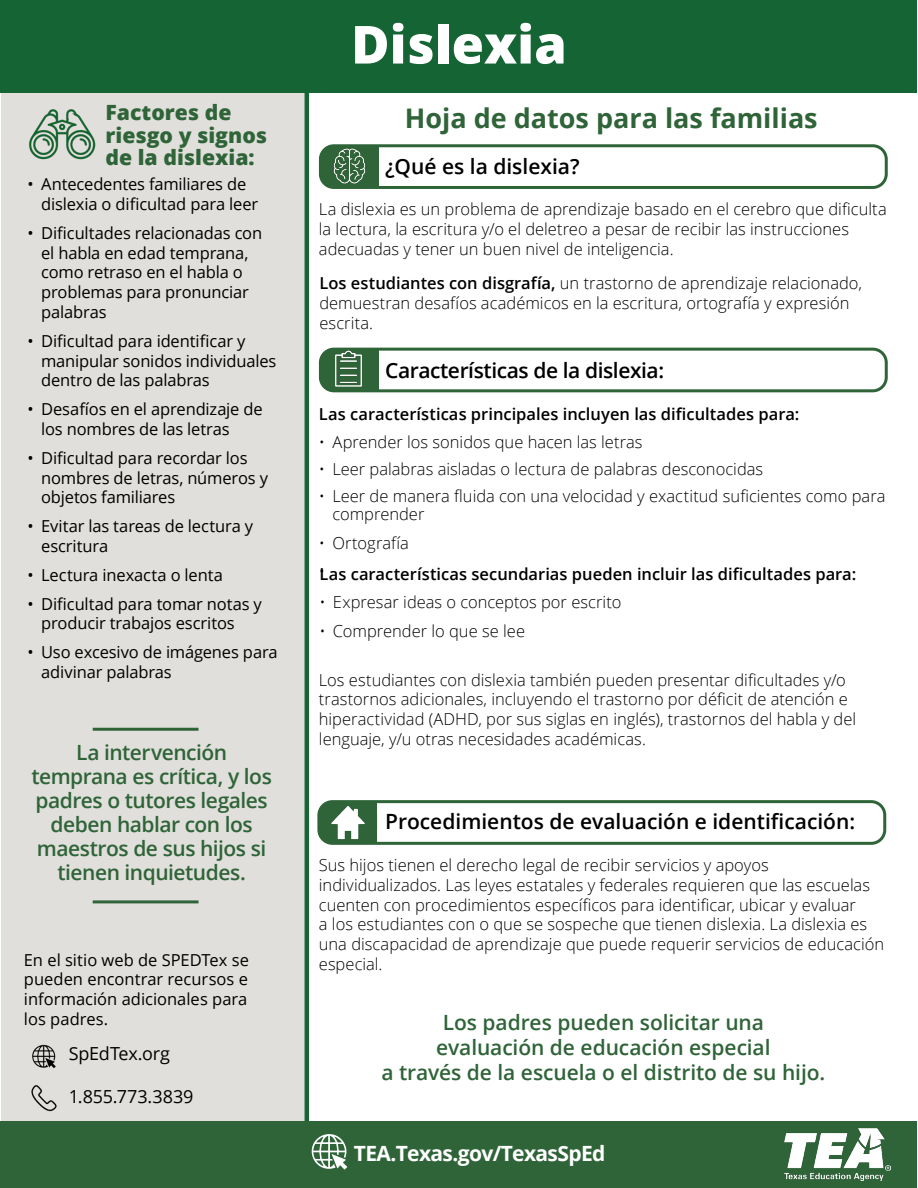
<style>
.page{position:relative;width:918px;height:1188px;background:#fff}
.page>*{position:absolute;margin:0;border:0;box-sizing:border-box;transform-origin:0 0}
.t1{font:800 52.5px "Open Sans";color:#fff}
.t2{font:700 27px "Open Sans";color:#2f6438}
.t3{font:600 21px/24px "Open Sans";letter-spacing:-.015em;color:#2f6438;text-align:center}
.t4{font:600 21px "Open Sans";color:#000}
.t5{font:800 21px/22.5px "Open Sans";color:#2f6438}
.t6{font:600 21px "Open Sans";letter-spacing:-.02em;color:#000}
.t7{font:700 21px "Open Sans";letter-spacing:-.03em;color:#fff}
.t8{font:18px "Open Sans";letter-spacing:-.01em;color:#000}
.t9{font:300 16.5px/19.8px "Open Sans";color:#000}
.t10{font:16.5px/19.8px "Open Sans";letter-spacing:-.01em;color:#000}
.t11{font:600 16.5px "Open Sans";letter-spacing:.005em;color:#000}
.s1{font-weight:600}
</style>
<div class="page">
<div style="left:317px;top:800px;width:569px;height:45px;border:3px solid #2f6438;border-radius:14px"></div>
<div style="left:1px;top:1px;width:916px;height:92px;background:#156434"></div>
<div style="left:1px;top:94px;width:304px;height:1093px;background:#e0dfdb"></div>
<hr style="left:305px;top:93px;width:4px;height:1028px;background:#186534">
<hr style="left:93px;top:900px;width:106px;height:3px;background:#2f6438">
<hr style="left:93px;top:728px;width:106px;height:3px;background:#2f6438">
<img style="left:29px;top:109px;width:67px;height:51px">
<img style="left:31px;top:1085px;width:26px;height:26px">
<img style="left:32px;top:1044px;width:24px;height:25px">
<div style="left:319px;top:144px;width:569px;height:45px;border:3px solid #2f6438;border-radius:14px"></div>
<div style="left:336px;top:146px;width:43px;height:41px;background:#2f6438"></div>
<img style="left:320px;top:147px;width:46px;height:39px">
<div style="left:319px;top:348px;width:569px;height:44px;border:3px solid #2f6438;border-radius:14px"></div>
<div style="left:319px;top:349px;width:60px;height:42px;background:#2f6438;border-radius:14px"></div>
<div style="left:336px;top:349px;width:43px;height:42px;background:#2f6438"></div>
<img style="left:322px;top:349px;width:40px;height:38px">
<div style="left:335px;top:802px;width:42px;height:41px;background:#2f6438"></div>
<img style="left:319px;top:803px;width:46px;height:38px">
<div style="left:1px;top:1121px;width:916px;height:66px;background:#2f6438"></div>
<img style="left:785px;top:1128px;width:106px;height:52px">
<svg style="left:311px;top:1134px;width:37px;height:36px"></svg>
<p class="t5" style="left:106px;top:100px;width:163px">Factores de riesgo y signos de la dislexia:</p>
<p class="t10" style="left:41px;top:174px;width:219px;text-indent:-14px">• Antecedentes familiares de dislexia o dificultad para leer</p>
<p class="t10" style="left:41px;top:222px;width:223px;text-indent:-14px">• Dificultades relacionadas con el habla en edad temprana, como retraso en el habla o problemas para pronunciar palabras</p>
<p class="t10" style="left:41px;top:330px;width:237px;text-indent:-14px">• Dificultad para identificar y manipular sonidos individuales dentro de las palabras</p>
<p class="t10" style="left:41px;top:399px;width:223px;text-indent:-14px">• Desafíos en el aprendizaje de los nombres de las letras</p>
<p class="t10" style="left:41px;top:447px;width:228px;text-indent:-14px">• Dificultad para recordar los nombres de letras, números y objetos familiares</p>
<p class="t10" style="left:41px;top:516px;width:214px;text-indent:-14px">• Evitar las tareas de lectura y escritura</p>
<p class="t10" style="left:28px;top:564px;width:197px">• Lectura inexacta o lenta</p>
<p class="t10" style="left:41px;top:593px;width:222px;text-indent:-14px">• Dificultad para tomar notas y producir trabajos escritos</p>
<p class="t10" style="left:41px;top:642px;width:238px;text-indent:-14px">• Uso excesivo de imágenes para adivinar palabras</p>
<p class="t3" style="left:31px;top:740px;width:242px">La intervención temprana es crítica, y los padres o tutores legales deben hablar con los maestros de sus hijos si tienen inquietudes.</p>
<p class="t10" style="left:24px;top:949px;width:226px;text-align:justify">En el sitio web de SPEDTex se pueden encontrar recursos e información adicionales para los padres.</p>
<p class="t8" style="left:69px;top:1041px;width:102px">SpEdTex.org</p>
<p class="t8" style="left:69px;top:1084px;width:126px">1.855.773.3839</p>
<h1 class="t1" style="left:351px;top:5px;width:217px">Dislexia</h1>
<h2 class="t2" style="left:405px;top:99px;width:414px">Hoja de datos para las familias</h2>
<p class="t4" style="left:385px;top:152px;width:196px">¿Qué es la dislexia?</p>
<p class="t9" style="left:319px;top:199px;width:569px">La dislexia es un problema de aprendizaje basado en el cerebro que dificulta la lectura, la escritura y/o el deletreo a pesar de recibir las instrucciones adecuadas y tener un buen nivel de inteligencia.</p>
<p class="t9" style="left:319px;top:273px;width:544px"><span class="s1">Los estudiantes con disgrafía,</span> un trastorno de aprendizaje relacionado, demuestran desafíos académicos en la escritura, ortografía y expresión escrita.</p>
<p class="t6" style="left:385px;top:356px;width:281px">Características de la dislexia:</p>
<p class="t11" style="left:319px;top:402px;width:482px">Las características principales incluyen las dificultades para:</p>
<p class="t9" style="left:319px;top:431px;width:325px">• Aprender los sonidos que hacen las letras</p>
<p class="t9" style="left:319px;top:458px;width:446px">• Leer palabras aisladas o lectura de palabras desconocidas</p>
<p class="t9" style="left:332px;top:486px;width:555px;line-height:18px;text-indent:-14px">• Leer de manera fluida con una velocidad y exactitud suficientes como para comprender</p>
<p class="t9" style="left:319px;top:532px;width:92px">• Ortografía</p>
<p class="t11" style="left:319px;top:563px;width:539px"><sup>•</sup>Las características secundarias pueden incluir las dificultades para:</p>
<p class="t9" style="left:319px;top:592px;width:304px">• Expresar ideas o conceptos por escrito</p>
<p class="t9" style="left:319px;top:621px;width:207px">• Comprender lo que se lee</p>
<p class="t9" style="left:319px;top:669px;width:539px">Los estudiantes con dislexia también pueden presentar dificultades y/o trastornos adicionales, incluyendo el trastorno por déficit de atención e hiperactividad (ADHD, por sus siglas en inglés), trastornos del habla y del lenguaje, y/u otras necesidades académicas.</p>
<p class="t4" style="left:385px;top:807px;width:472px">Procedimientos de evaluación e identificación:</p>
<p class="t9" style="left:319px;top:855px;width:567px">Sus hijos tienen el derecho legal de recibir servicios y apoyos individualizados. Las leyes estatales y federales requieren que las escuelas cuenten con procedimientos específicos para identificar, ubicar y evaluar<br>a los estudiantes con o que se sospeche que tienen dislexia. La dislexia es una discapacidad de aprendizaje que puede requerir servicios de educación especial.</p>
<p class="t3" style="left:382px;top:1009px;width:445px;line-height:25.2px">Los padres pueden solicitar una<br>evaluación de educación especial<br>a través de la escuela o el distrito de su hijo.</p>
<p class="t7" style="left:354px;top:1138px;width:253px">TEA.Texas.gov/TexasSpEd</p>
</div>
